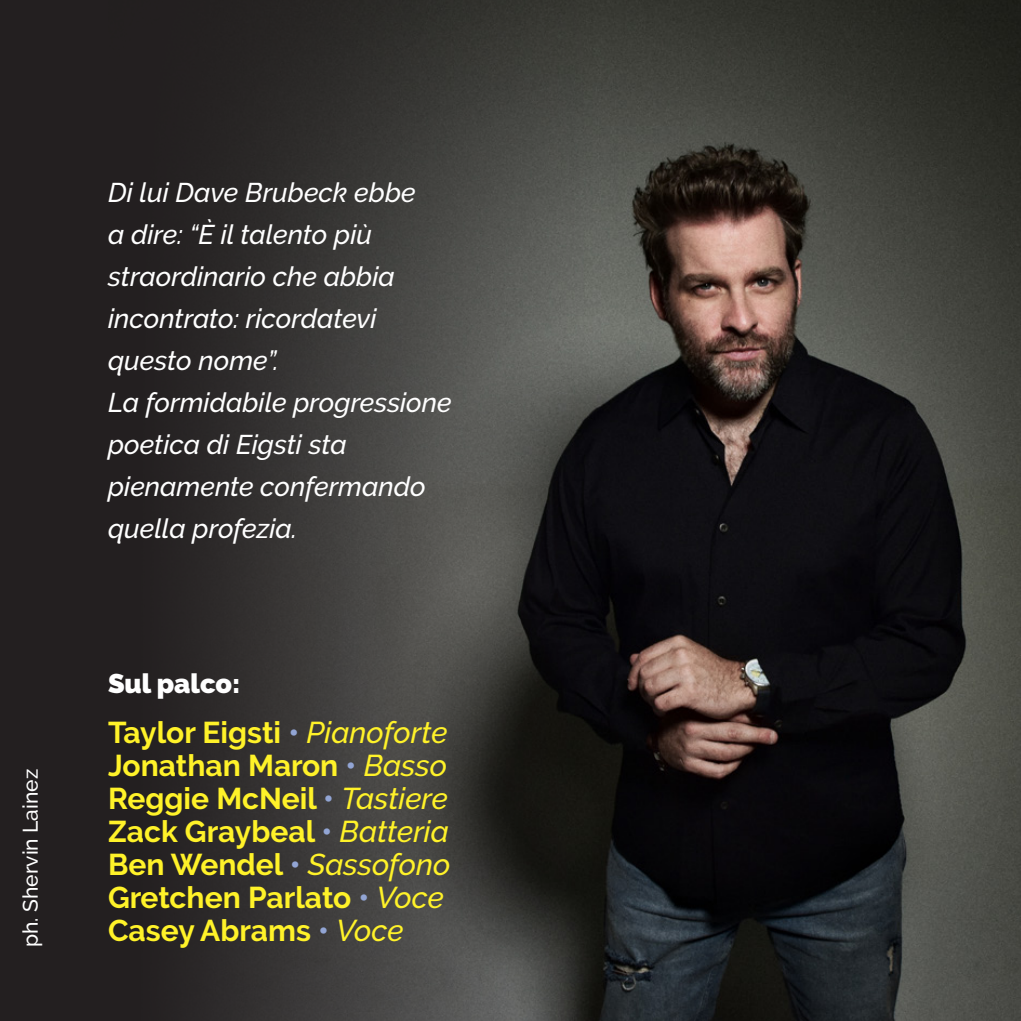
<style>
.page{position:relative;width:1021px;height:1021px;background:#fff}
.page>*{position:absolute;margin:0;border:0;box-sizing:border-box;transform-origin:0 0}
.t1{font:700 30px "Raleway";color:#fff229}
.t2{font:italic 500 27px/42px "Raleway";color:#fff}
.t3{font:900 27px "Raleway";color:#fff}
.t4{font:500 21px "Raleway";color:#fff}
.s1{color:#92a5d4}
.s2{font-weight:500;font-style:italic}
</style>
<div class="page">
<div style="left:0;top:0;width:1020px;height:1020px;background:#231f20"></div>
<img style="left:208px;top:0;width:812px;height:1020px">
<p class="t4" style="left:18px;top:947px;width:179px;rotate:-90deg">ph. Shervin Lainez</p>
<p class="t2" style="left:108px;top:172px;width:345px">Di lui Dave Brubeck ebbe<br>a dire: “È il talento più straordinario che abbia incontrato: ricordatevi questo nome”.<br>La formidabile progressione poetica di Eigsti sta pienamente confermando quella profezia.</p>
<p class="t3" style="left:108px;top:668px;width:134px">Sul palco:</p>
<p class="t1" style="left:108px;top:715px;width:341px">Taylor Eigsti <span class="s1">•</span> <span class="s2">Pianoforte</span></p>
<p class="t1" style="left:108px;top:748px;width:340px">Jonathan Maron <span class="s1">•</span> <span class="s2">Basso</span></p>
<p class="t1" style="left:108px;top:781px;width:341px">Reggie McNeil <span class="s1">•</span> <span class="s2">Tastiere</span></p>
<p class="t1" style="left:108px;top:814px;width:342px">Zack Graybeal <span class="s1">•</span> <span class="s2">Batteria</span></p>
<p class="t1" style="left:108px;top:847px;width:344px">Ben Wendel <span class="s1">•</span> <span class="s2">Sassofono</span></p>
<p class="t1" style="left:108px;top:880px;width:337px">Gretchen Parlato <span class="s1">•</span> <span class="s2">Voce</span></p>
<p class="t1" style="left:108px;top:913px;width:297px">Casey Abrams <span class="s1">•</span> <span class="s2">Voce</span></p>
</div>
